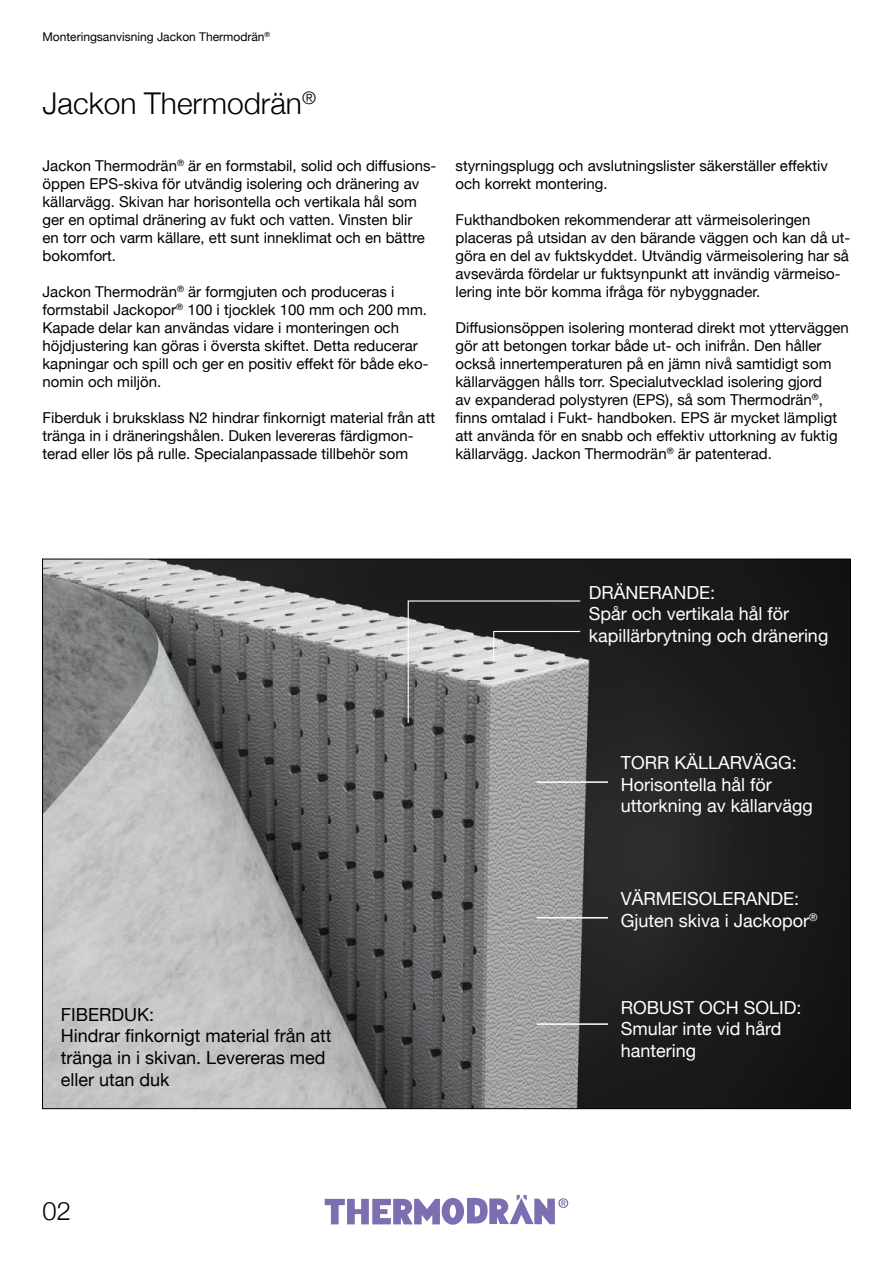
<style>
.page{position:relative;width:893px;height:1263px;background:#fff}
.page>*{position:absolute;margin:0;border:0;box-sizing:border-box;transform-origin:0 0}
.t1{font:300 30px "Helvetica Neue";color:#000}
.t2{font:300 25.5px "Helvetica Neue";color:#000}
.t3{font:18px/21.6px "Helvetica Neue";color:#fff}
.t4{font:18px/21.6px "Helvetica Neue";color:#000}
.t5{font:15px/18px "Helvetica Neue";color:#000}
.t6{font:12px "Helvetica Neue";color:#000}
</style>
<div class="page">
<img style="left:44px;top:561px;width:805px;height:546px">
<svg style="left:407px;top:600px;width:174px;height:124px;background:#838384"></svg>
<hr style="left:537px;top:781px;width:71px;height:2px;background:#fff">
<hr style="left:537px;top:917px;width:71px;height:1px;background:#fff">
<hr style="left:537px;top:1023px;width:71px;height:2px;background:#fff">
<svg style="left:558px;top:1198px;width:10px;height:10px"></svg>
<svg style="left:560px;top:1199px;width:7px;height:8px"></svg>
<svg style="left:561px;top:1200px;width:5px;height:6px"></svg>
<svg style="left:325px;top:1195px;width:230px;height:30px"></svg>
<p class="t6" style="left:43px;top:28px;width:229px">Monteringsanvisning Jackon Thermodrän<sup>®</sup></p>
<h1 class="t1" style="left:43px;top:79px;width:275px">Jackon Thermodrän<sup>®</sup></h1>
<p class="t5" style="left:43px;top:157px;width:395px">Jackon Thermodrän<sup>®</sup> är en formstabil, solid och diffusions&shy;öppen EPS-skiva för utvändig isolering och dränering av källarvägg. Skivan har horisontella och vertikala hål som ger en optimal dränering av fukt och vatten. Vinsten blir<br>en torr och varm källare, ett sunt inneklimat och en bättre bokomfort.</p>
<p class="t5" style="left:43px;top:283px;width:387px">Jackon Thermodrän<sup>®</sup> är formgjuten och produceras i formstabil Jackopor<sup>®</sup> 100 i tjocklek 100 mm och 200 mm.<br>Kapade delar kan användas vidare i monteringen och höjdjustering kan göras i översta skiftet. Detta reducerar kapningar och spill och ger en positiv effekt för både eko&shy;nomin och miljön.</p>
<p class="t5" style="left:43px;top:409px;width:394px">Fiberduk i bruksklass N2 hindrar finkornigt material från att tränga in i dräneringshålen. Duken levereras färdigmon&shy;terad eller lös på rulle. Specialanpassade tillbehör som</p>
<p class="t5" style="left:455px;top:157px;width:374px">styrningsplugg och avslutningslister säkerställer effektiv och korrekt montering.</p>
<p class="t5" style="left:455px;top:211px;width:396px">Fukthandboken rekommenderar att värmeisoleringen placeras på utsidan av den bärande väggen och kan då ut&shy;göra en del av fuktskyddet. Utvändig värmeisolering har så avsevärda fördelar ur fuktsynpunkt att invändig värmeiso&shy;lering inte bör komma ifråga för nybyggnader.</p>
<p class="t5" style="left:455px;top:319px;width:395px">Diffusionsöppen isolering monterad direkt mot ytterväggen gör att betongen torkar både ut- och inifrån. Den håller också innertemperaturen på en jämn nivå samtidigt som källarväggen hålls torr. Specialutvecklad isolering gjord<br>av expanderad polystyren (EPS), så som Thermodrän<sup>®</sup>, finns omtalad i Fukt- handboken. EPS är mycket lämpligt att använda för en snabb och effektiv uttorkning av fuktig källarvägg. Jackon Thermodrän<sup>®</sup> är patenterad.</p>
<p class="t4" style="left:61px;top:1004px;width:272px">FIBERDUK:<br>Hindrar finkornigt material från att tränga in i skivan. Levereras med eller utan duk</p>
<h2 class="t2" style="left:43px;top:1190px;width:30px">02</h2>
<p class="t3" style="left:589px;top:582px;width:241px">DRÄNERANDE:<br>Spår och vertikala hål för kapillärbrytning och dränering</p>
<p class="t3" style="left:621px;top:753px;width:194px">TORR KÄLLARVÄGG:<br>Horisontella hål för uttorkning av källarvägg</p>
<p class="t3" style="left:621px;top:889px;width:198px">VÄRMEISOLERANDE:<br>Gjuten skiva i Jackopor<sup>®</sup></p>
<p class="t3" style="left:621px;top:997px;width:182px">ROBUST OCH SOLID:<br>Smular inte vid hård hantering</p>
</div>
